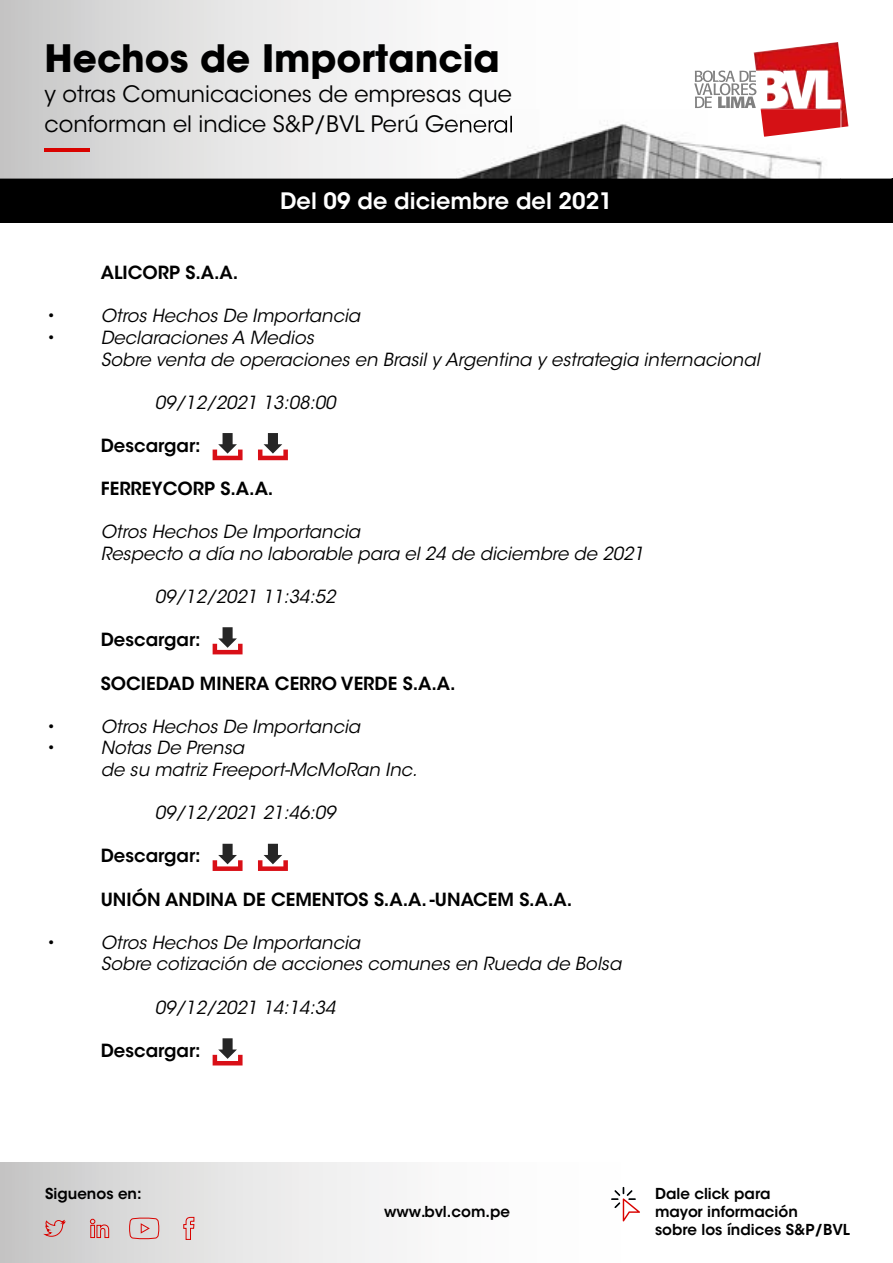
<style>
.page{position:relative;width:893px;height:1263px;background:#fff}
.page>*{position:absolute;margin:0;border:0;box-sizing:border-box;transform-origin:0 0}
.t1{font:700 37.5px "ITC Avant Garde Std";color:#000}
.t2{font:22.5px/30px "ITC Avant Garde Std";color:#000}
.t3{font:600 22.5px "ITC Avant Garde Std";color:#fff}
.t4{font:italic 18px/21.6px "ITC Avant Garde Std";color:#000}
.t5{font:600 18px "ITC Avant Garde Std";color:#000}
.t6{font:18px "ITC Avant Garde Std";color:#000}
.t7{font:600 15px/18px "ITC Avant Garde Std";color:#000}
</style>
<div class="page">
<div style="left:0;top:179px;width:893px;height:44px;background:#000"></div>
<svg style="left:0;top:0;width:892px;height:179px"></svg>
<img style="left:754px;top:42px;width:94px;height:85px">
<svg style="left:694px;top:71px;width:62px;height:37px"></svg>
<img style="left:456px;top:109px;width:384px;height:70px">
<img style="left:456px;top:115px;width:56px;height:20px">
<img style="left:456px;top:116px;width:56px;height:17px">
<img style="left:761px;top:109px;width:79px;height:28px">
<hr style="left:45px;top:148px;width:45px;height:3px;background:#d90300">
<svg style="left:1px;top:1162px;width:623px;height:101px"></svg>
<svg style="left:44px;top:1216px;width:151px;height:24px;background:#d7c1c0"></svg>
<svg style="left:611px;top:1187px;width:29px;height:34px"></svg>
<svg style="left:258px;top:433px;width:30px;height:27px"></svg>
<svg style="left:258px;top:844px;width:30px;height:27px"></svg>
<svg style="left:213px;top:433px;width:30px;height:27px"></svg>
<svg style="left:213px;top:627px;width:30px;height:27px"></svg>
<svg style="left:213px;top:844px;width:30px;height:27px"></svg>
<svg style="left:213px;top:1038px;width:30px;height:27px"></svg>
<h1 class="t1" style="left:45px;top:34px;width:457px">Hechos de Importancia</h1>
<p class="t2" style="left:45px;top:80px;width:470px">y otras Comunicaciones de empresas que conforman el indice S&amp;P/BVL Perú General</p>
<p class="t5" style="left:101px;top:261px;width:139px">ALICORP S.A.A.</p>
<p class="t3" style="left:280px;top:187px;width:334px">Del 09 de diciembre del 2021</p>
<p class="t6" style="left:47px;top:305px;width:10px">•</p>
<p class="t4" style="left:101px;top:305px;width:261px">Otros Hechos De Importancia</p>
<p class="t6" style="left:47px;top:326px;width:10px">•</p>
<p class="t4" style="left:101px;top:327px;width:660px">Declaraciones A Medios<br>Sobre venta de operaciones en Brasil y Argentina y estrategia internacional</p>
<p class="t4" style="left:155px;top:392px;width:182px">09/12/2021 13:08:00</p>
<p class="t5" style="left:101px;top:434px;width:102px">Descargar:</p>
<p class="t5" style="left:101px;top:477px;width:174px">FERREYCORP S.A.A.</p>
<p class="t4" style="left:101px;top:521px;width:544px">Otros Hechos De Importancia<br>Respecto a día no laborable para el 24 de diciembre de 2021</p>
<p class="t4" style="left:155px;top:586px;width:182px">09/12/2021 11:34:52</p>
<p class="t5" style="left:101px;top:628px;width:102px">Descargar:</p>
<p class="t5" style="left:101px;top:671px;width:356px">SOCIEDAD MINERA CERRO VERDE S.A.A.</p>
<p class="t6" style="left:47px;top:715px;width:10px">•</p>
<p class="t4" style="left:101px;top:716px;width:261px">Otros Hechos De Importancia</p>
<p class="t6" style="left:47px;top:737px;width:10px">•</p>
<p class="t4" style="left:101px;top:737px;width:318px">Notas De Prensa<br>de su matriz Freeport-McMoRan Inc.</p>
<p class="t4" style="left:155px;top:802px;width:182px">09/12/2021 21:46:09</p>
<p class="t5" style="left:101px;top:844px;width:102px">Descargar:</p>
<p class="t5" style="left:101px;top:887px;width:473px">UNIÓN ANDINA DE CEMENTOS S.A.A. -UNACEM S.A.A.</p>
<p class="t6" style="left:47px;top:931px;width:10px">•</p>
<p class="t4" style="left:101px;top:932px;width:522px">Otros Hechos De Importancia<br>Sobre cotización de acciones comunes en Rueda de Bolsa</p>
<p class="t4" style="left:155px;top:997px;width:182px">09/12/2021 14:14:34</p>
<p class="t5" style="left:101px;top:1039px;width:102px">Descargar:</p>
<p class="t7" style="left:45px;top:1185px;width:98px">Siguenos en:</p>
<p class="t7" style="left:655px;top:1185px;width:196px">Dale click para<br>mayor información<br>sobre los índices S&amp;P/BVL</p>
<p class="t7" style="left:384px;top:1203px;width:127px">www.bvl.com.pe</p>
</div>
